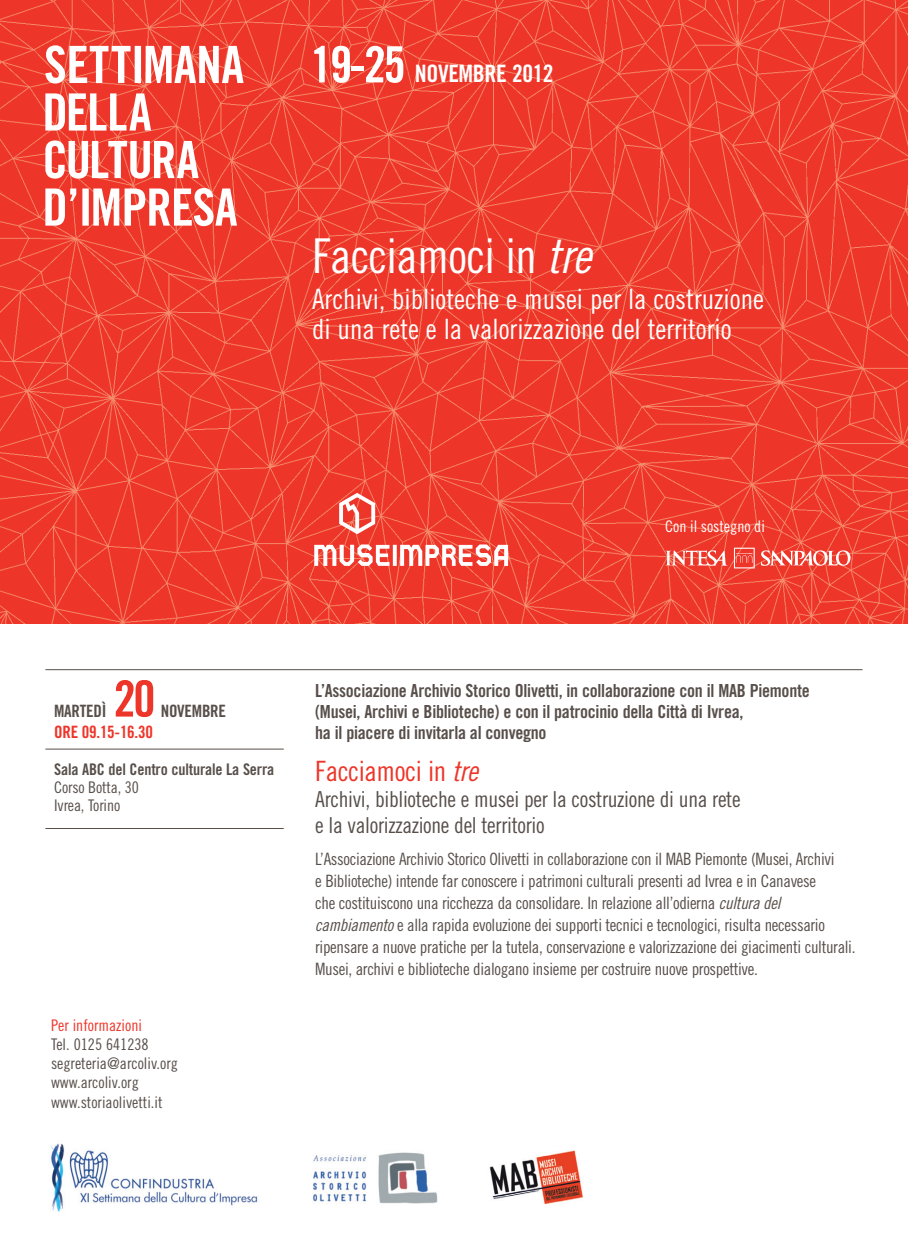
<style>
.page{position:relative;width:908px;height:1248px;background:#fff}
.page>*{position:absolute;margin:0;border:0;box-sizing:border-box;transform-origin:0 0}
.t1{font:50px "Trade Gothic Bold Cond Twenty";color:#ee3529}
.t2{font:48px "Trade Gothic Cond Eighteen";letter-spacing:-.015em;color:#fff}
.t3{font:28px/30px "Trade Gothic Cond Eighteen";color:#fff}
.t4{font:28px "Trade Gothic Cond Eighteen";letter-spacing:-.015em;color:#ee3529}
.t5{font:24px "Trade Gothic Bold Cond Twenty";letter-spacing:-.015em;color:#fff}
.t6{font:22px/26px "Trade Gothic Cond Eighteen";letter-spacing:-.015em;color:#584f4a}
.t7{font:18px/21px "Trade Gothic Bold Cond Twenty";letter-spacing:-.015em;color:#584f4a}
.t8{font:17px/22px "Trade Gothic Cond Eighteen";letter-spacing:-.02em;color:#584f4a}
.t9{font:17px "Trade Gothic Bold Cond Twenty";letter-spacing:-.015em;color:#584f4a}
.t10{font:17px "Trade Gothic Bold Cond Twenty";letter-spacing:-.015em;color:#ee3529}
.t11{font:16px/19.2px "Trade Gothic Cond Eighteen";color:#584f4a}
.t12{font:16px "Trade Gothic Bold Cond Twenty";letter-spacing:-.01em;color:#584f4a}
.t13{font:16px "Trade Gothic Cond Eighteen";color:#fff}
.t14{font:16px "Trade Gothic Cond Eighteen";color:#ee3529}
.s1{font-size:50px}
.s2{font-style:italic}
</style>
<div class="page">
<img style="left:0;top:0;width:907px;height:624px">
<svg style="left:760px;top:550px;width:90px;height:15px"></svg>
<svg style="left:665px;top:550px;width:62px;height:15px"></svg>
<svg style="left:733px;top:547px;width:21px;height:21px"></svg>
<svg style="left:314px;top:544px;width:75px;height:22px"></svg>
<svg style="left:392px;top:544px;width:4px;height:22px"></svg>
<svg style="left:400px;top:544px;width:108px;height:22px"></svg>
<svg style="left:339px;top:493px;width:36px;height:41px"></svg>
<svg style="left:45px;top:188px;width:192px;height:38px"></svg>
<svg style="left:45px;top:140px;width:153px;height:39px"></svg>
<svg style="left:45px;top:93px;width:106px;height:37px"></svg>
<svg style="left:45px;top:45px;width:198px;height:38px"></svg>
<img style="left:51px;top:1143px;width:207px;height:69px">
<img style="left:313px;top:1152px;width:125px;height:52px">
<img style="left:489px;top:1150px;width:94px;height:55px">
<hr style="left:45px;top:669px;width:817px;height:1px;background:#584f4a">
<hr style="left:45px;top:748px;width:238px;height:1px;background:#584f4a">
<hr style="left:45px;top:828px;width:238px;height:1px;background:#584f4a">
<h3 class="t5" style="left:310px;top:65px;width:245px"><span class="s1">19-25</span> NOVEMBRE 2012</h3>
<h2 class="t2" style="left:312px;top:238px;width:290px">Facciamoci in <span class="s2">tre</span></h2>
<h3 class="t3" style="left:312px;top:286px;width:453px">Archivi, biblioteche e musei per la costruzione di una rete e la valorizzazione del territorio</h3>
<p class="t13" style="left:665px;top:520px;width:101px">Con il sostegno di</p>
<p class="t9" style="left:54px;top:704px;width:54px">MARTEDÌ</p>
<h1 class="t1" style="left:113px;top:680px;width:43px">20</h1>
<p class="t9" style="left:161px;top:704px;width:67px">NOVEMBRE</p>
<p class="t10" style="left:54px;top:725px;width:100px">ORE 09.15-16.30</p>
<p class="t12" style="left:54px;top:762px;width:221px">Sala ABC del Centro culturale La Serra</p>
<p class="t11" style="left:54px;top:779px;width:86px;line-height:18px">Corso Botta, 30<br>Ivrea, Torino</p>
<p class="t14" style="left:51px;top:1019px;width:92px">Per informazioni</p>
<p class="t11" style="left:51px;top:1035px;width:128px">Tel. 0125 641238 segreteria@arcoliv.org www.arcoliv.org www.storiaolivetti.it</p>
<p class="t7" style="left:315px;top:681px;width:496px">L’Associazione Archivio Storico Olivetti, in collaborazione con il MAB Piemonte (Musei, Archivi e Biblioteche) e con il patrocinio della Città di Ivrea,<br>ha il piacere di invitarla al convegno</p>
<h3 class="t4" style="left:315px;top:760px;width:170px">Facciamoci in <span class="s2">tre</span></h3>
<p class="t6" style="left:315px;top:787px;width:426px">Archivi, biblioteche e musei per la costruzione di una rete e la valorizzazione del territorio</p>
<p class="t8" style="left:315px;top:849px;width:541px">L’Associazione Archivio Storico Olivetti in collaborazione con il MAB Piemonte (Musei, Archivi<br>e Biblioteche) intende far conoscere i patrimoni culturali presenti ad Ivrea e in Canavese<br>che costituiscono una ricchezza da consolidare. In relazione all’odierna <span class="s2">cultura del cambiamento</span>e alla rapida evoluzione dei supporti tecnici e tecnologici, risulta necessario ripensare a nuove pratiche per la tutela, conservazione e valorizzazione dei giacimenti culturali.<br>Musei, archivi e biblioteche dialogano insieme per costruire nuove prospettive.</p>
</div>
